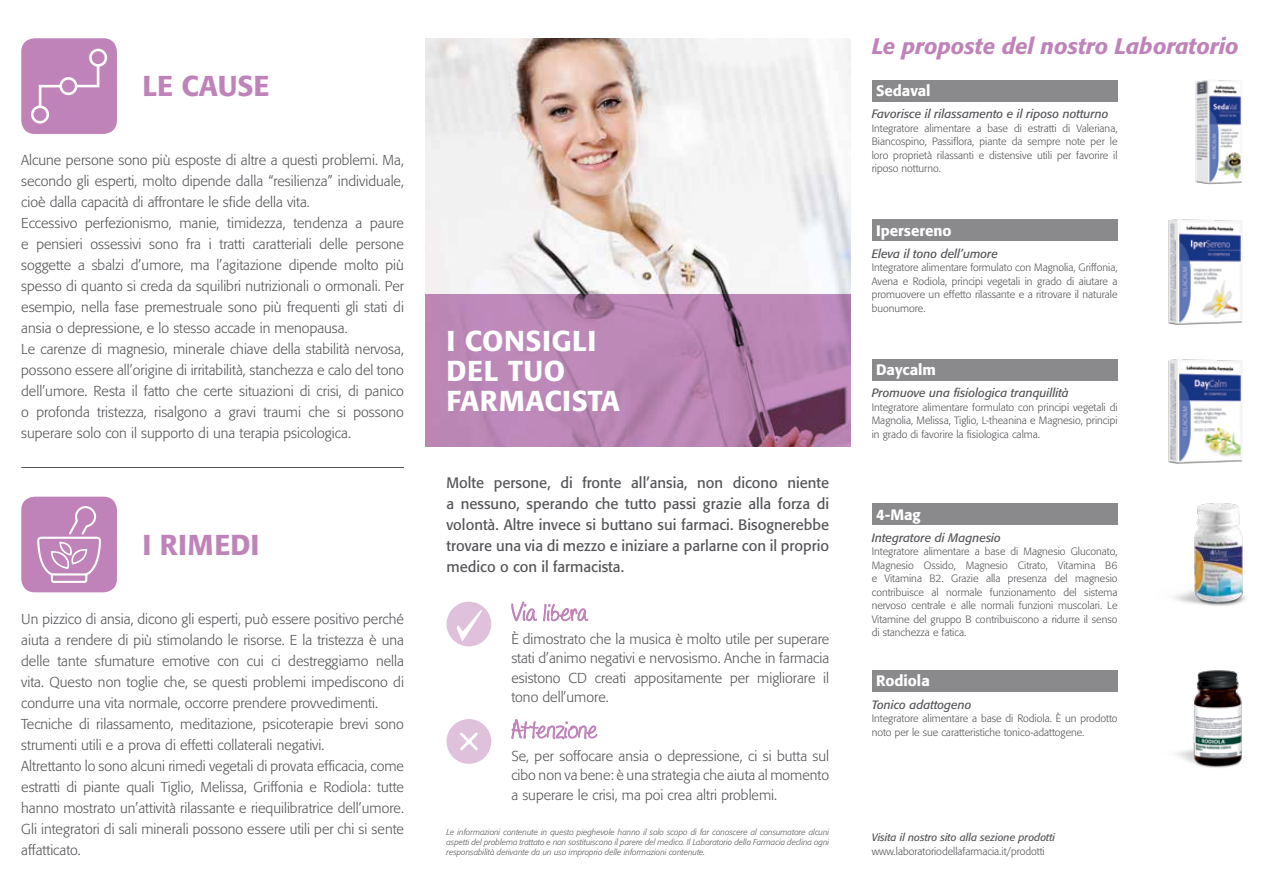
<style>
.page{position:relative;width:1263px;height:893px;background:#fff}
.page>*{position:absolute;margin:0;border:0;box-sizing:border-box;transform-origin:0 0}
.t1{font:500 28.5px/30px "Formata";letter-spacing:.02em;color:#fff}
.t2{font:500 28.5px "Formata";color:#bf83b9}
.t3{font:italic 500 22.2px "Formata";color:#bf83b9}
.t4{font:15px/21px "Formata";color:#56565a;text-align:justify}
.t5{font:500 15px "Formata";color:#fff}
.t6{font:300 14.25px/21px "Formata";color:#56565a}
.t7{font:italic 12px "Formata";color:#56565a}
.t8{font:300 10.5px/13.5px "Formata";color:#56565a;text-align:justify}
.t9{font:italic 10.5px "Formata";color:#56565a}
.t10{font:italic 300 8.25px/9.8px "Formata";color:#56565a;text-align:justify}
</style>
<div class="page">
<div style="left:872px;top:80px;width:245px;height:21px;background:#8a8a8d"></div>
<img style="left:1195px;top:80px;width:47px;height:105px">
<div style="left:872px;top:219px;width:245px;height:22px;background:#8a8a8d"></div>
<img style="left:1168px;top:219px;width:74px;height:106px">
<div style="left:872px;top:359px;width:245px;height:21px;background:#8a8a8d"></div>
<img style="left:1168px;top:359px;width:74px;height:105px">
<img style="left:1174px;top:503px;width:72px;height:103px">
<div style="left:872px;top:503px;width:245px;height:22px;background:#8a8a8d"></div>
<img style="left:1177px;top:670px;width:65px;height:98px">
<div style="left:872px;top:670px;width:245px;height:22px;background:#8a8a8d"></div>
<img style="left:425px;top:38px;width:425px;height:256px">
<hr style="left:21px;top:467px;width:383px;height:1px;background:#56565a">
<div style="left:21px;top:38px;width:96px;height:96px;background:#bf83b9;border-radius:13px"></div>
<svg style="left:31px;top:49px;width:77px;height:75px"></svg>
<div style="left:21px;top:497px;width:96px;height:95px;background:#bf83b9;border-radius:13px"></div>
<svg style="left:37px;top:506px;width:64px;height:77px"></svg>
<svg style="left:446px;top:719px;width:45px;height:45px"></svg>
<svg style="left:511px;top:719px;width:86px;height:21px"></svg>
<svg style="left:446px;top:602px;width:45px;height:44px"></svg>
<svg style="left:511px;top:601px;width:26px;height:20px"></svg>
<svg style="left:543px;top:604px;width:46px;height:18px"></svg>
<div style="left:425px;top:294px;width:425px;height:152px;background:#bf83b9"></div>
<h1 class="t2" style="left:142px;top:69px;width:129px">LE CAUSE</h1>
<p class="t6" style="left:21px;top:150px;width:384px">Alcune persone sono più esposte di altre a questi problemi. Ma, secondo gli esperti, molto dipende dalla “resilienza” individuale, cioè dalla capacità di affrontare le sfide della vita.<br>Eccessivo perfezionismo, manie, timidezza, tendenza a paure e pensieri ossessivi sono fra i tratti caratteriali delle persone soggette a sbalzi d’umore, ma l’agitazione dipende molto più spesso di quanto si creda da squilibri nutrizionali o ormonali. Per esempio, nella fase premestruale sono più frequenti gli stati di ansia o depressione, e lo stesso accade in menopausa.<br>Le carenze di magnesio, minerale chiave della stabilità nervosa, possono essere all’origine di irritabilità, stanchezza e calo del tono dell’umore. Resta il fatto che certe situazioni di crisi, di panico o profonda tristezza, risalgono a gravi traumi che si possono superare solo con il supporto di una terapia psicologica.</p>
<h1 class="t2" style="left:142px;top:527px;width:119px">I RIMEDI</h1>
<p class="t6" style="left:21px;top:608px;width:384px">Un pizzico di ansia, dicono gli esperti, può essere positivo perché aiuta a rendere di più stimolando le risorse. E la tristezza è una delle tante sfumature emotive con cui ci destreggiamo nella vita. Questo non toglie che, se questi problemi impediscono di condurre una vita normale, occorre prendere provvedimenti.<br>Tecniche di rilassamento, meditazione, psicoterapie brevi sono strumenti utili e a prova di effetti collaterali negativi.<br>Altrettanto lo sono alcuni rimedi vegetali di provata efficacia, come estratti di piante quali Tiglio, Melissa, Griffonia e Rodiola: tutte hanno mostrato un’attività rilassante e riequilibratrice dell’umore.<br>Gli integratori di sali minerali possono essere utili per chi si sente affatticato.</p>
<h2 class="t3" style="left:872px;top:33px;width:368px">Le proposte del nostro Laboratorio</h2>
<p class="t5" style="left:876px;top:82px;width:56px">Sedaval</p>
<p class="t7" style="left:872px;top:107px;width:238px">Favorisce il rilassamento e il riposo notturno</p>
<p class="t8" style="left:872px;top:121px;width:247px">Integratore alimentare a base di estratti di Valeriana, Biancospino, Passiflora, piante da sempre note per le loro proprietà rilassanti e distensive utili per favorire il riposo notturno.</p>
<h1 class="t1" style="left:446px;top:325px;width:175px">I CONSIGLI<br>DEL TUO<br>FARMACISTA</h1>
<p class="t4" style="left:446px;top:472px;width:384px">Molte persone, di fronte all’ansia, non dicono niente a nessuno, sperando che tutto passi grazie alla forza di volontà. Altre invece si buttano sui farmaci. Bisognerebbe trovare una via di mezzo e iniziare a parlarne con il proprio medico o con il farmacista.</p>
<p class="t6" style="left:511px;top:629px;width:319px;line-height:19.5px;text-align:justify">È dimostrato che la musica è molto utile per superare stati d’animo negativi e nervosismo. Anche in farmacia esistono CD creati appositamente per migliorare il tono dell’umore.</p>
<p class="t6" style="left:511px;top:746px;width:319px;line-height:19.5px;text-align:justify">Se, per soffocare ansia o depressione, ci si butta sul cibo non va bene: è una strategia che aiuta al momento a superare le crisi, ma poi crea altri problemi.</p>
<p class="t5" style="left:876px;top:221px;width:77px">Ipersereno</p>
<p class="t7" style="left:872px;top:246px;width:128px">Eleva il tono dell’umore</p>
<p class="t8" style="left:872px;top:261px;width:247px">Integratore alimentare formulato con Magnolia, Griffonia, Avena e Rodiola, principi vegetali in grado di aiutare a promuovere un effetto rilassante e a ritrovare il naturale buonumore.</p>
<p class="t5" style="left:876px;top:360px;width:61px">Daycalm</p>
<p class="t7" style="left:872px;top:386px;width:199px">Promuove una fisiologica tranquillità</p>
<p class="t8" style="left:872px;top:400px;width:247px">Integratore alimentare formulato con principi vegetali di Magnolia, Melissa, Tiglio, L-theanina e Magnesio, principi in grado di favorire la fisiologica calma.</p>
<p class="t5" style="left:876px;top:505px;width:46px">4-Mag</p>
<p class="t7" style="left:872px;top:530px;width:131px">Integratore di Magnesio</p>
<p class="t8" style="left:872px;top:545px;width:247px">Integratore alimentare a base di Magnesio Gluconato, Magnesio Ossido, Magnesio Citrato, Vitamina B6 e Vitamina B2. Grazie alla presenza del magnesio contribuisce al normale funzionamento del sistema nervoso centrale e alle normali funzioni muscolari. Le Vitamine del gruppo B contribuiscono a ridurre il senso di stanchezza e fatica.</p>
<p class="t5" style="left:876px;top:672px;width:55px">Rodiola</p>
<p class="t7" style="left:872px;top:697px;width:101px">Tonico adattogeno</p>
<p class="t8" style="left:872px;top:712px;width:247px">Integratore alimentare a base di Rodiola. È un prodotto noto per le sue caratteristiche tonico-adattogene.</p>
<p class="t10" style="left:446px;top:827px;width:384px">Le informazioni contenute in questo pieghevole hanno il solo scopo di far conoscere al consumatore alcuni aspetti del problema trattato e non sostituiscono il parere del medico. Il Laboratorio della Farmacia declina ogni responsabilità derivante da un uso improprio delle informazioni contenute.</p>
<p class="t9" style="left:872px;top:831px;width:185px">Visita il nostro sito alla sezione prodotti</p>
<p class="t8" style="left:872px;top:844px;width:175px">www.laboratoriodellafarmacia.it/prodotti</p>
</div>
